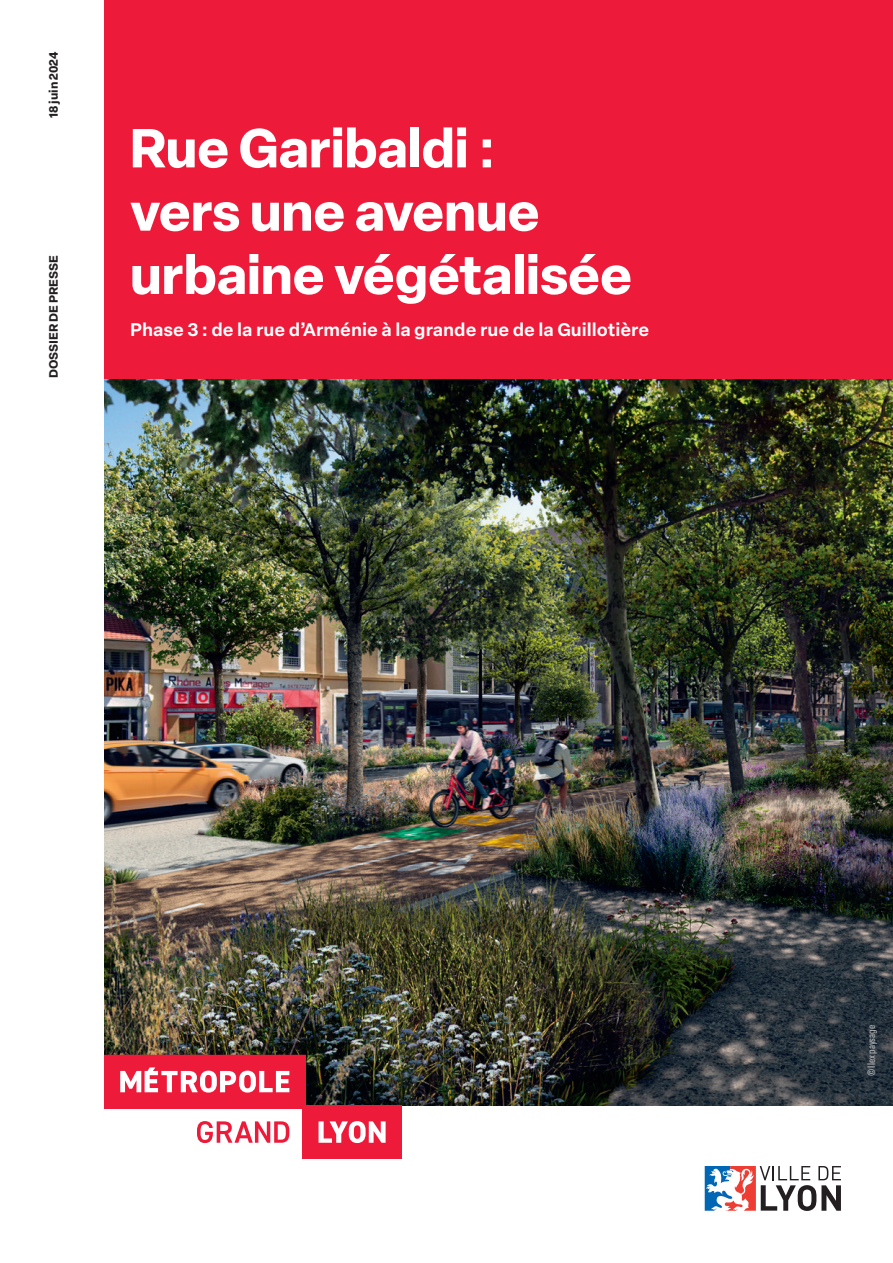
<style>
.page{position:relative;width:893px;height:1263px;background:#fff}
.page>*{position:absolute;margin:0;border:0;box-sizing:border-box;transform-origin:0 0}
.Titre_1_2_lignes{font:700 54px/63.3px "Elza";color:#fff}
.Surtitre___Sous-titre{font:600 18px "Elza Text";color:#fff}
.t1{font:700 12px "Elza Text";letter-spacing:-.005em;color:#231f20}
.Crédit_Photo{font:500 condensed 10.5px "Elza";color:#a8a9ad}
</style>
<div class="page">
<img style="left:104px;top:378px;width:789px;height:727px">
<div style="left:104px;top:0;width:789px;height:378px;background:#ed1a3a"></div>
<svg style="left:705px;top:1166px;width:136px;height:45px"></svg>
<svg style="left:104px;top:1055px;width:298px;height:104px"></svg>
<p class="t1" style="left:44px;top:118px;width:68px;rotate:-90deg">18 juin 2024</p>
<p class="t1" style="left:44px;top:378px;width:124px;rotate:-90deg">DOSSIER DE PRESSE</p>
<p class="Titre_1_2_lignes" style="left:130px;top:115px;width:503px">Rue Garibaldi :<br>vers une avenue urbaine végétalisée</p>
<p class="Surtitre___Sous-titre" style="left:130px;top:316px;width:521px">Phase 3 : de la rue d’Arménie à la grande rue de la Guillotière</p>
<p class="Crédit_Photo" style="left:864px;top:1076px;width:53px;rotate:-90deg">© Ilex paysage</p>
</div>
